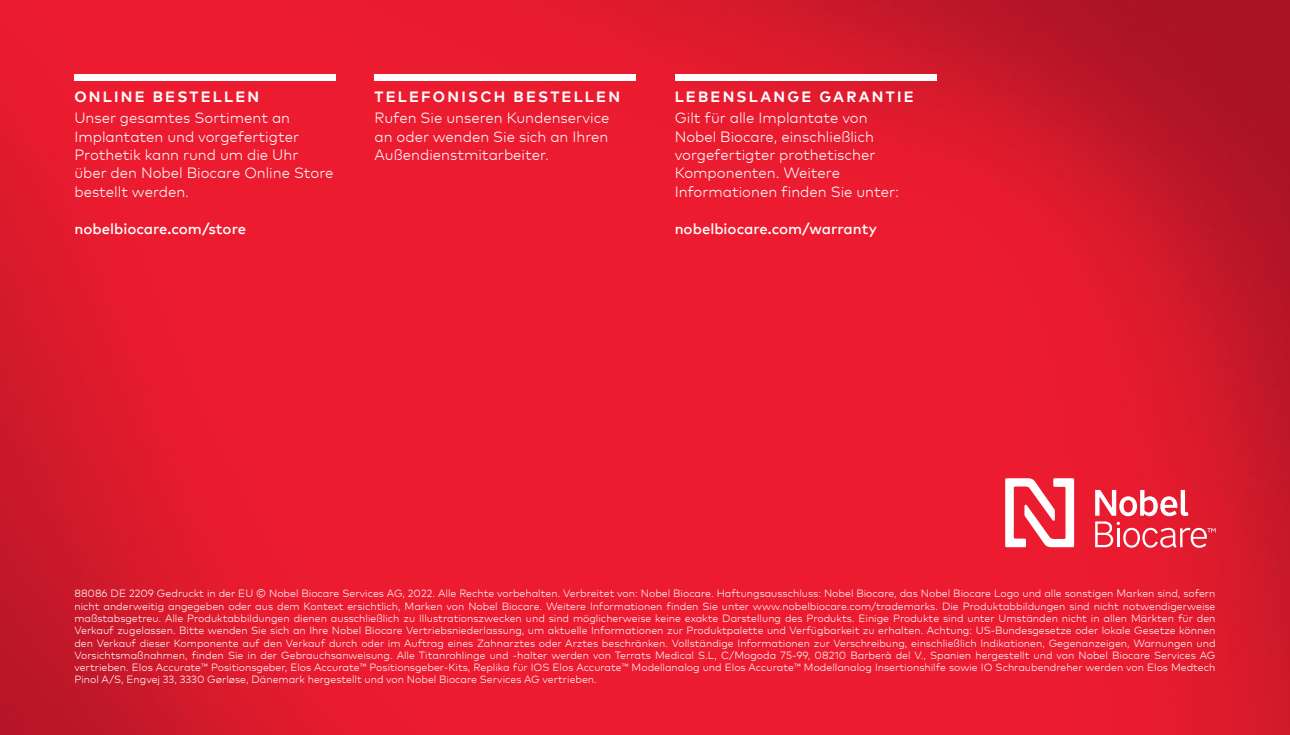
<style>
.page{position:relative;width:1290px;height:735px;background:#fff}
.page>*{position:absolute;margin:0;border:0;box-sizing:border-box;transform-origin:0 0}
.t1{font:300 14.88px/18.4px "Mark Pro";color:#fff}
.t2{font:700 14.88px "Mark Pro";letter-spacing:.15em;color:#fff}
.t3{font:500 14.88px "Mark Pro";color:#fff}
.t4{font:300 10.5px/12.2px "Mark Pro";color:#fff;text-align:justify}
</style>
<div class="page">
<img style="left:0;top:0;width:1290px;height:734px">
<svg style="left:1095px;top:489px;width:120px;height:58px"></svg>
<svg style="left:1005px;top:478px;width:69px;height:69px"></svg>
<div style="left:74px;top:74px;width:262px;height:7px;background:#fff"></div>
<div style="left:374px;top:74px;width:262px;height:7px;background:#fff"></div>
<div style="left:675px;top:74px;width:261px;height:7px;background:#fff"></div>
<h1 class="t2" style="left:74px;top:86px;width:186px">ONLINE BESTELLEN</h1>
<h1 class="t1" style="left:74px;top:108px;width:261px">Unser gesamtes Sortiment an<br>Implantaten und vorgefertigter<br>Prothetik kann rund um die Uhr über den Nobel Biocare Online Store bestellt werden.</h1>
<h1 class="t3" style="left:74px;top:217px;width:173px">nobelbiocare.com/store</h1>
<h1 class="t2" style="left:374px;top:86px;width:247px">TELEFONISCH BESTELLEN</h1>
<h1 class="t1" style="left:374px;top:108px;width:236px;text-align:justify">Rufen Sie unseren Kundenservice an oder wenden Sie sich an Ihren Außendienstmitarbeiter.</h1>
<h1 class="t2" style="left:675px;top:86px;width:240px">LEBENSLANGE GARANTIE</h1>
<h1 class="t1" style="left:675px;top:108px;width:226px">Gilt für alle Implantate von<br>Nobel Biocare, einschließlich vorgefertigter prothetischer<br>Komponenten. Weitere<br>Informationen finden Sie unter:</h1>
<h1 class="t3" style="left:675px;top:217px;width:204px">nobelbiocare.com/warranty</h1>
<p class="t4" style="left:74px;top:586px;width:1142px">88086 DE 2209 Gedruckt in der EU © Nobel Biocare Services AG, 2022. Alle Rechte vorbehalten. Verbreitet von: Nobel Biocare. Haftungsausschluss: Nobel Biocare, das Nobel Biocare Logo und alle sonstigen Marken sind, sofern nicht anderweitig angegeben oder aus dem Kontext ersichtlich, Marken von Nobel Biocare. Weitere Informationen finden Sie unter www.nobelbiocare.com/trademarks. Die Produktabbildungen sind nicht notwendigerweise maßstabsgetreu. Alle Produktabbildungen dienen ausschließlich zu Illustrationszwecken und sind möglicherweise keine exakte Darstellung des Produkts. Einige Produkte sind unter Umständen nicht in allen Märkten für den Verkauf zugelassen. Bitte wenden Sie sich an Ihre Nobel Biocare Vertriebsniederlassung, um aktuelle Informationen zur Produktpalette und Verfügbarkeit zu erhalten. Achtung: US-Bundesgesetze oder lokale Gesetze können den Verkauf dieser Komponente auf den Verkauf durch oder im Auftrag eines Zahnarztes oder Arztes beschränken. Vollständige Informationen zur Verschreibung, einschließlich Indikationen, Gegenanzeigen, Warnungen und Vorsichtsmaßnahmen, finden Sie in der Gebrauchsanweisung. Alle Titanrohlinge und -halter werden von Terrats Medical S.L, C/Mogoda 75-99, 08210 Barberà del V., Spanien hergestellt und von Nobel Biocare Services AG vertrieben. Elos Accurate™ Positionsgeber, Elos Accurate™ Positionsgeber-Kits, Replika für IOS Elos Accurate™ Modellanalog und Elos Accurate™ Modellanalog Insertionshilfe sowie IO Schraubendreher werden von Elos Medtech Pinol A/S, Engvej 33, 3330 Gørløse, Dänemark hergestellt und von Nobel Biocare Services AG vertrieben.</p>
</div>
